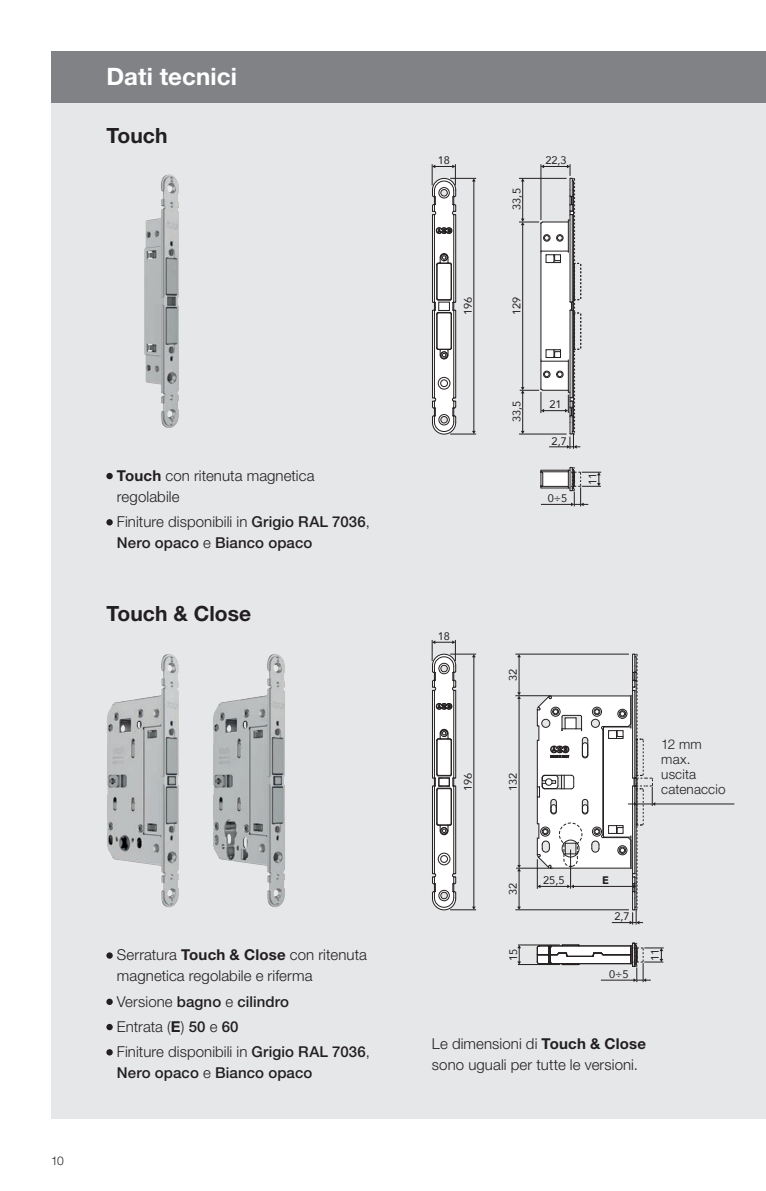
<style>
.page{position:relative;width:766px;height:1191px;background:#fff}
.page>*{position:absolute;margin:0;border:0;box-sizing:border-box;transform-origin:0 0}
.t1{font:700 24px "Helvetica Neue LT Pro";letter-spacing:.005em;color:#fff}
.t2{font:700 21px "Helvetica Neue LT Pro";letter-spacing:.005em;color:#231f20}
.t3{font:300 15px/21px "Helvetica Neue LT Pro";letter-spacing:.005em;color:#231f20}
.t4{font:500 15px/21px "Helvetica Neue LT Pro";letter-spacing:.005em;color:#231f20}
.t5{font:300 13.5px/15px "Helvetica Neue LT Pro";letter-spacing:.01em;color:#231f20}
.t6{font:300 12px "Helvetica Neue LT Pro";color:#231f20}
.t7{font:10.95px "Avenir";color:#231f20}
.t8{font:900 10.95px "Avenir";color:#231f20}
.s1{font-weight:700}
.s2{font-weight:300}
.s3{font-weight:500}
</style>
<div class="page">
<div style="left:51px;top:51px;width:714px;height:1067px;background:#e6e7e9"></div>
<img style="left:144px;top:174px;width:35px;height:254px">
<img style="left:213px;top:654px;width:72px;height:253px">
<img style="left:107px;top:654px;width:72px;height:253px">
<div style="left:51px;top:51px;width:714px;height:51px;background:#808285"></div>
<hr style="left:515px;top:695px;width:35px;height:1px;background:#231f20">
<hr style="left:516px;top:868px;width:36px;height:1px;background:#231f20">
<hr style="left:518px;top:698px;width:1px;height:167px;background:#231f20">
<hr style="left:515px;top:654px;width:113px;height:1px;background:#231f20">
<hr style="left:518px;top:656px;width:1px;height:37px;background:#231f20">
<svg style="left:517px;top:692px;width:3px;height:7px"></svg>
<hr style="left:515px;top:909px;width:113px;height:1px;background:#231f20">
<hr style="left:518px;top:870px;width:1px;height:37px;background:#231f20">
<svg style="left:517px;top:865px;width:3px;height:6px"></svg>
<hr style="left:517px;top:964px;width:42px;height:1px;background:#231f20">
<hr style="left:518px;top:944px;width:41px;height:1px;background:#231f20">
<svg style="left:517px;top:945px;width:4px;height:19px"></svg>
<hr style="left:654px;top:803px;width:80px;height:1px;background:#231f20">
<svg style="left:432px;top:640px;width:44px;height:270px"></svg>
<svg style="left:536px;top:942px;width:127px;height:40px"></svg>
<svg style="left:536px;top:654px;width:119px;height:270px"></svg>
<svg style="left:540px;top:467px;width:61px;height:39px"></svg>
<svg style="left:519px;top:164px;width:62px;height:285px"></svg>
<svg style="left:432px;top:164px;width:44px;height:271px"></svg>
<div style="left:106px;top:473px;width:7px;height:6px;background:#231f20;border-radius:50%"></div>
<div style="left:106px;top:519px;width:7px;height:6px;background:#231f20;border-radius:50%"></div>
<div style="left:106px;top:952px;width:7px;height:6px;background:#231f20;border-radius:50%"></div>
<div style="left:106px;top:998px;width:7px;height:7px;background:#231f20;border-radius:50%"></div>
<div style="left:106px;top:1024px;width:7px;height:6px;background:#231f20;border-radius:50%"></div>
<div style="left:106px;top:1049px;width:7px;height:6px;background:#231f20;border-radius:50%"></div>
<h1 class="t1" style="left:106px;top:62px;width:132px">Dati tecnici</h1>
<h2 class="t2" style="left:106px;top:122px;width:63px">Touch</h2>
<p class="t3" style="left:117px;top:464px;width:199px"><span class="s1">Touch</span> con ritenuta magnetica regolabile</p>
<p class="t4" style="left:117px;top:511px;width:254px"><span class="s2">Finiture disponibili in</span> Grigio RAL 7036<span class="s2">,<br></span>Nero opaco <span class="s2">e</span> Bianco opaco</p>
<h2 class="t2" style="left:106px;top:600px;width:146px">Touch &amp; Close</h2>
<p class="t6" style="left:51px;top:1153px;width:14px">10</p>
<p class="t3" style="left:117px;top:944px;width:251px">Serratura <span class="s1">Touch &amp; Close</span> con ritenuta magnetica regolabile e riferma</p>
<p class="t3" style="left:117px;top:988px;width:254px;line-height:25.2px">Versione <span class="s3">bagno</span> e <span class="s3">cilindro<br></span>Entrata (<span class="s1">E</span>) <span class="s3">50</span> e <span class="s3">60<br></span>Finiture disponibili in <span class="s3">Grigio RAL 7036</span>,</p>
<p class="t4" style="left:117px;top:1062px;width:197px">Nero opaco <span class="s2">e</span> Bianco opaco</p>
<p class="t7" style="left:437px;top:152px;width:14px">18</p>
<p class="t7" style="left:545px;top:152px;width:23px">22,3</p>
<p class="t7" style="left:459px;top:315px;width:20px;rotate:-90deg">196</p>
<p class="t7" style="left:507px;top:210px;width:23px;rotate:-90deg">33,5</p>
<p class="t7" style="left:507px;top:315px;width:20px;rotate:-90deg">129</p>
<p class="t7" style="left:507px;top:422px;width:23px;rotate:-90deg">33,5</p>
<p class="t7" style="left:549px;top:396px;width:14px">21</p>
<p class="t7" style="left:551px;top:432px;width:17px">2,7</p>
<p class="t7" style="left:547px;top:489px;width:21px">0÷5</p>
<p class="t7" style="left:583px;top:485px;width:14px;rotate:-90deg">11</p>
<p class="t7" style="left:437px;top:627px;width:14px">18</p>
<p class="t7" style="left:459px;top:791px;width:20px;rotate:-90deg">196</p>
<p class="t7" style="left:504px;top:681px;width:14px;rotate:-90deg">32</p>
<p class="t7" style="left:504px;top:791px;width:20px;rotate:-90deg">132</p>
<p class="t5" style="left:661px;top:737px;width:66px">12 mm max. uscita catenaccio</p>
<p class="t7" style="left:504px;top:895px;width:14px;rotate:-90deg">32</p>
<p class="t7" style="left:504px;top:961px;width:14px;rotate:-90deg">15</p>
<p class="t7" style="left:543px;top:871px;width:23px">25,5</p>
<p class="t8" style="left:602px;top:871px;width:8px">E</p>
<p class="t7" style="left:614px;top:908px;width:17px">2,7</p>
<p class="t7" style="left:609px;top:965px;width:21px">0÷5</p>
<p class="t7" style="left:646px;top:961px;width:14px;rotate:-90deg">11</p>
<p class="t3" style="left:432px;top:1033px;width:215px">Le dimensioni di <span class="s1">Touch &amp; Close </span>sono uguali per tutte le versioni.</p>
</div>
